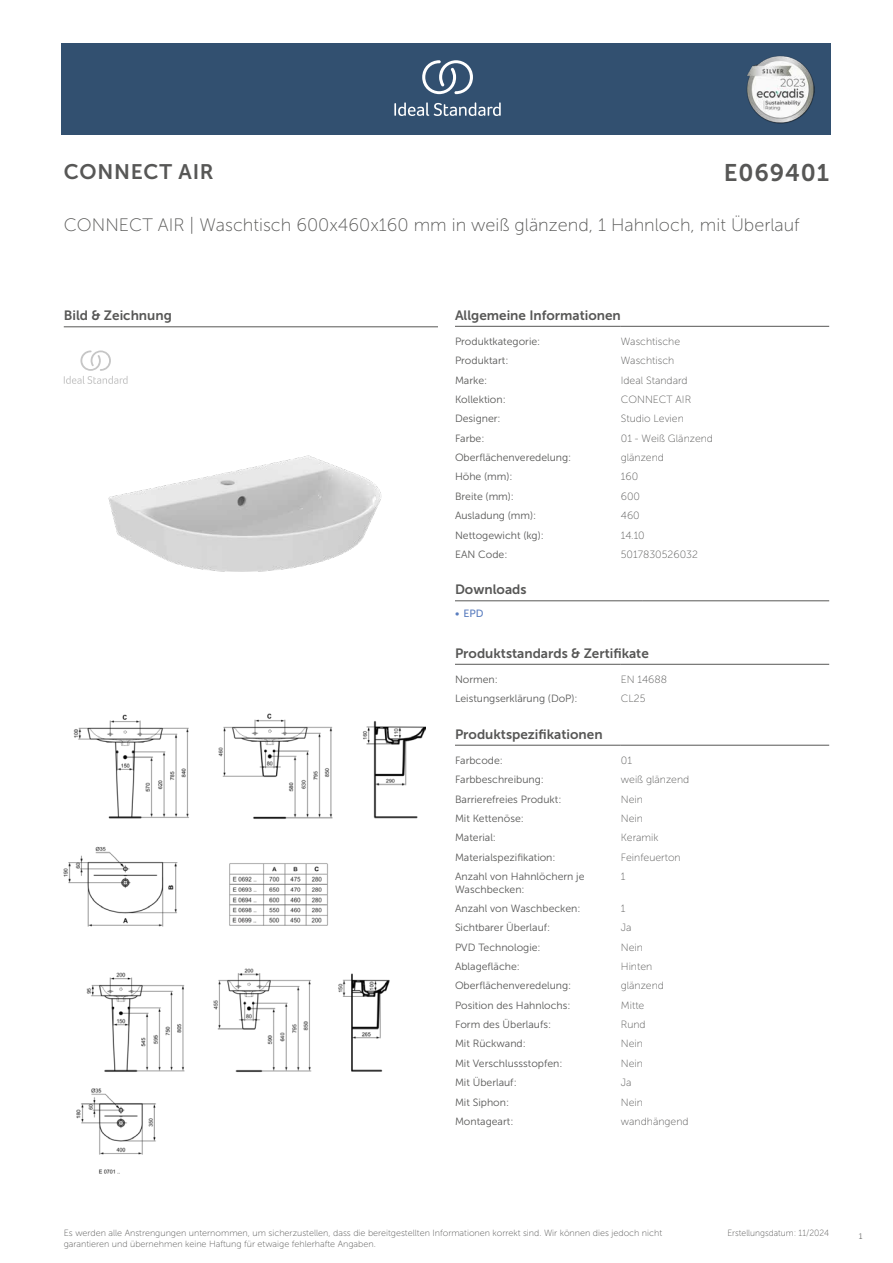
<style>
.page{position:relative;width:893px;height:1263px;background:#fff}
.page>*{position:absolute;margin:0;border:0;box-sizing:border-box;transform-origin:0 0}
.t1{font:24px "Museo Sans 700";letter-spacing:.035em;color:#575756}
.t2{font:21px "Museo Sans 700";letter-spacing:.035em;color:#575756}
.t3{font:18px "Museo Sans 100";color:#575756}
.t4{font:13.5px "Museo Sans 700";color:#575756}
.t5{font:10.5px/12.6px "Museo Sans 300";color:#575756}
.t6{font:10.5px "Museo Sans 100";color:#575756}
.t7{font:10.5px "Museo Sans 500";color:#5b7ebf}
.t8{font:9px/10.8px "Museo Sans 100";color:#575756}
.t9{font:9px "Museo Sans 100";color:#575756;scale:.95 1}
.t10{font:300 9px "Calibri";color:#575756;scale:.95 1}
</style>
<div class="page">
<div style="left:62px;top:43px;width:769px;height:91px;background:#325070"></div>
<hr style="left:455px;top:326px;width:166px;height:1px;background:#575756">
<hr style="left:621px;top:326px;width:208px;height:1px;background:#575756">
<hr style="left:455px;top:600px;width:187px;height:1px;background:#575756">
<hr style="left:642px;top:600px;width:187px;height:1px;background:#575756">
<hr style="left:455px;top:664px;width:166px;height:1px;background:#575756">
<hr style="left:621px;top:664px;width:208px;height:1px;background:#575756">
<hr style="left:455px;top:745px;width:166px;height:1px;background:#575756">
<hr style="left:621px;top:745px;width:208px;height:1px;background:#575756">
<img style="left:64px;top:714px;width:361px;height:460px">
<hr style="left:64px;top:327px;width:374px;height:1px;background:#575756">
<svg style="left:64px;top:350px;width:64px;height:34px"></svg>
<img style="left:108px;top:455px;width:274px;height:117px">
<svg style="left:394px;top:102px;width:107px;height:14px"></svg>
<svg style="left:422px;top:60px;width:51px;height:34px"></svg>
<img style="left:746px;top:56px;width:68px;height:67px">
<h2 class="t2" style="left:64px;top:160px;width:152px">CONNECT AIR</h2>
<h1 class="t1" style="left:724px;top:160px;width:107px">E069401</h1>
<h3 class="t3" style="left:64px;top:215px;width:737px">CONNECT AIR | Waschtisch 600x460x160 mm in weiß glänzend, 1 Hahnloch, mit Überlauf</h3>
<p class="t4" style="left:64px;top:308px;width:110px">Bild &amp; Zeichnung</p>
<p class="t4" style="left:455px;top:308px;width:167px">Allgemeine Informationen</p>
<p class="t5" style="left:455px;top:335px;width:87px">Produktkategorie:</p>
<p class="t6" style="left:621px;top:336px;width:61px">Waschtische</p>
<p class="t5" style="left:455px;top:354px;width:55px">Produktart:</p>
<p class="t6" style="left:621px;top:355px;width:55px">Waschtisch</p>
<p class="t5" style="left:455px;top:374px;width:34px">Marke:</p>
<p class="t6" style="left:621px;top:374px;width:68px">Ideal Standard</p>
<p class="t5" style="left:455px;top:393px;width:52px">Kollektion:</p>
<p class="t6" style="left:621px;top:394px;width:72px">CONNECT AIR</p>
<p class="t5" style="left:455px;top:413px;width:47px">Designer:</p>
<p class="t6" style="left:621px;top:413px;width:65px">Studio Levien</p>
<p class="t5" style="left:455px;top:432px;width:31px">Farbe:</p>
<p class="t6" style="left:621px;top:433px;width:94px">01 - Weiß Glänzend</p>
<p class="t5" style="left:455px;top:451px;width:118px">Oberflächenveredelung:</p>
<p class="t6" style="left:621px;top:452px;width:45px">glänzend</p>
<p class="t5" style="left:455px;top:471px;width:59px">Höhe (mm):</p>
<p class="t6" style="left:621px;top:471px;width:19px">160</p>
<p class="t5" style="left:455px;top:490px;width:61px">Breite (mm):</p>
<p class="t6" style="left:621px;top:491px;width:21px">600</p>
<p class="t5" style="left:455px;top:509px;width:83px">Ausladung (mm):</p>
<p class="t6" style="left:621px;top:510px;width:20px">460</p>
<p class="t5" style="left:455px;top:529px;width:90px">Nettogewicht (kg):</p>
<p class="t6" style="left:621px;top:529px;width:26px">14.10</p>
<p class="t5" style="left:455px;top:548px;width:54px">EAN Code:</p>
<p class="t6" style="left:621px;top:549px;width:79px">5017830526032</p>
<p class="t4" style="left:455px;top:582px;width:73px">Downloads</p>
<p class="t7" style="left:455px;top:608px;width:30px">• EPD</p>
<p class="t4" style="left:455px;top:646px;width:195px">Produktstandards &amp; Zertifikate</p>
<p class="t5" style="left:455px;top:673px;width:44px">Normen:</p>
<p class="t6" style="left:621px;top:674px;width:48px">EN 14688</p>
<p class="t5" style="left:455px;top:692px;width:124px">Leistungserklärung (DoP):</p>
<p class="t6" style="left:621px;top:693px;width:26px">CL25</p>
<p class="t4" style="left:455px;top:727px;width:149px">Produktspezifikationen</p>
<p class="t5" style="left:455px;top:754px;width:49px">Farbcode:</p>
<p class="t6" style="left:621px;top:755px;width:13px">01</p>
<p class="t5" style="left:455px;top:773px;width:90px">Farbbeschreibung:</p>
<p class="t6" style="left:621px;top:774px;width:70px">weiß glänzend</p>
<p class="t5" style="left:455px;top:793px;width:108px">Barrierefreies Produkt:</p>
<p class="t6" style="left:621px;top:793px;width:24px">Nein</p>
<p class="t5" style="left:455px;top:812px;width:70px">Mit Kettenöse:</p>
<p class="t6" style="left:621px;top:813px;width:24px">Nein</p>
<p class="t5" style="left:455px;top:831px;width:43px">Material:</p>
<p class="t6" style="left:621px;top:832px;width:39px">Keramik</p>
<p class="t5" style="left:455px;top:851px;width:102px">Materialspezifikation:</p>
<p class="t6" style="left:621px;top:851px;width:61px">Feinfeuerton</p>
<p class="t5" style="left:455px;top:870px;width:131px">Anzahl von Hahnlöchern je<br>Waschbecken:</p>
<p class="t6" style="left:621px;top:871px;width:6px">1</p>
<p class="t5" style="left:455px;top:902px;width:127px">Anzahl von Waschbecken:</p>
<p class="t6" style="left:621px;top:903px;width:6px">1</p>
<p class="t5" style="left:455px;top:921px;width:97px">Sichtbarer Überlauf:</p>
<p class="t6" style="left:621px;top:922px;width:12px">Ja</p>
<p class="t5" style="left:455px;top:941px;width:87px">PVD Technologie:</p>
<p class="t6" style="left:621px;top:941px;width:24px">Nein</p>
<p class="t5" style="left:455px;top:960px;width:66px">Ablagefläche:</p>
<p class="t6" style="left:621px;top:961px;width:33px">Hinten</p>
<p class="t5" style="left:455px;top:979px;width:118px">Oberflächenveredelung:</p>
<p class="t6" style="left:621px;top:980px;width:45px">glänzend</p>
<p class="t5" style="left:455px;top:999px;width:117px">Position des Hahnlochs:</p>
<p class="t6" style="left:621px;top:999px;width:25px">Mitte</p>
<p class="t5" style="left:455px;top:1018px;width:98px">Form des Überlaufs:</p>
<p class="t6" style="left:621px;top:1019px;width:26px">Rund</p>
<p class="t5" style="left:455px;top:1037px;width:72px">Mit Rückwand:</p>
<p class="t6" style="left:621px;top:1038px;width:24px">Nein</p>
<p class="t5" style="left:455px;top:1057px;width:109px">Mit Verschlussstopfen:</p>
<p class="t6" style="left:621px;top:1057px;width:24px">Nein</p>
<p class="t5" style="left:455px;top:1076px;width:63px">Mit Überlauf:</p>
<p class="t6" style="left:621px;top:1077px;width:12px">Ja</p>
<p class="t5" style="left:455px;top:1096px;width:56px">Mit Siphon:</p>
<p class="t6" style="left:621px;top:1096px;width:24px">Nein</p>
<p class="t5" style="left:455px;top:1115px;width:60px">Montageart:</p>
<p class="t6" style="left:621px;top:1116px;width:69px">wandhängend</p>
<p class="t8" style="left:64px;top:1227px;width:600px">Es werden alle Anstrengungen unternommen, um sicherzustellen, dass die bereitgestellten Informationen korrekt sind. Wir können dies jedoch nicht garantieren und übernehmen keine Haftung für etwaige fehlerhafte Angaben.</p>
<p class="t9" style="left:727px;top:1228px;width:109px">Erstellungsdatum: 11/2024</p>
<p class="t10" style="left:858px;top:1230px;width:6px">1</p>
</div>
